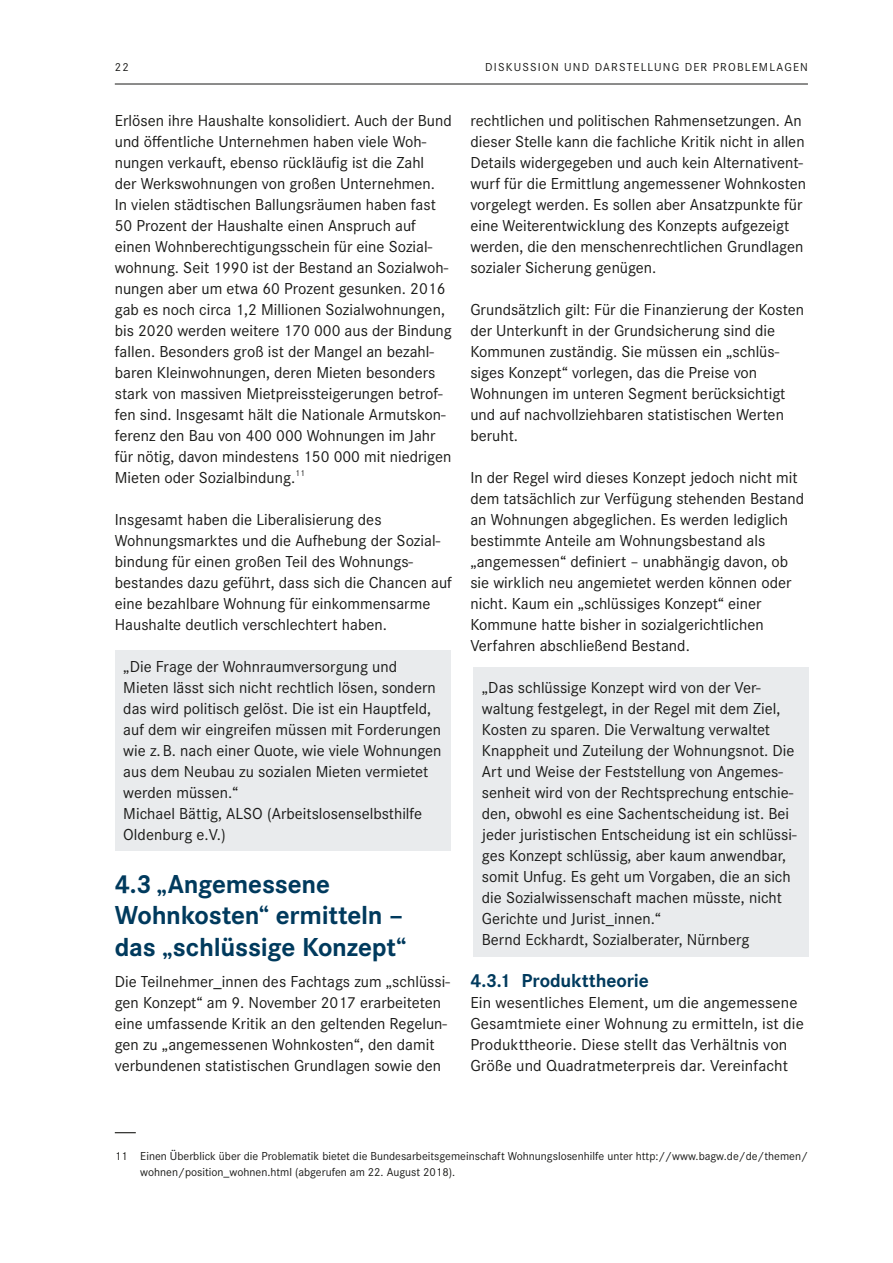
<style>
.page{position:relative;width:893px;height:1263px;background:#fff}
.page>*{position:absolute;margin:0;border:0;box-sizing:border-box;transform-origin:0 0}
.t1{font:700 27px/31.5px "Corporate S";letter-spacing:-.01em;color:#003a5d}
.t2{font:700 19.5px "Corporate S";letter-spacing:-.005em;color:#003a5d}
.t3{font:16.5px/21px "Corporate S";color:#1a1a18}
.t4{font:12px/16.5px "Corporate S";color:#1a1a18}
.t5{font:12px "Corporate S";letter-spacing:.1em;color:#1a1a18}
.t6{font:9px "Corporate S";color:#1a1a18}
</style>
<div class="page">
<hr style="left:115px;top:84px;width:693px;height:1px;background:#1a1a18">
<svg style="left:115px;top:1132px;width:21px;height:1px"></svg>
<div style="left:115px;top:650px;width:336px;height:201px;background:#e9ebed"></div>
<div style="left:473px;top:668px;width:336px;height:289px;background:#e9ebed"></div>
<p class="t4" style="left:115px;top:58px;width:15px">22</p>
<p class="t5" style="left:485px;top:59px;width:324px">DISKUSSION UND DARStELLUNG DER PROBLEMLAGEN</p>
<p class="t3" style="left:115px;top:109px;width:339px">Erlösen ihre Haushalte konsolidiert. Auch der Bund und öffentliche Unternehmen haben viele Woh&shy;nungen verkauft, ebenso rückläufig ist die Zahl<br>der Werkswohnungen von großen Unternehmen.<br>In vielen städtischen Ballungsräumen haben fast 50 Prozent der Haushalte einen Anspruch auf einen Wohnberechtigungsschein für eine Sozial&shy;wohnung. Seit 1990 ist der Bestand an Sozialwoh&shy;nungen aber um etwa 60 Prozent gesunken. 2016 gab es noch circa 1,2 Millionen Sozialwohnungen, bis 2020 werden weitere 170 000 aus der Bindung fallen. Besonders groß ist der Mangel an bezahl&shy;baren Kleinwohnungen, deren Mieten besonders stark von massiven Mietpreissteigerungen betrof&shy;fen sind. Insgesamt hält die Nationale Armutskon&shy;ferenz den Bau von 400 000 Wohnungen im Jahr für nötig, davon mindestens 150 000 mit niedrigen Mieten oder Sozialbindung.</p>
<p class="t6" style="left:295px;top:467px;width:11px">11</p>
<p class="t3" style="left:115px;top:508px;width:339px">Insgesamt haben die Liberalisierung des Wohnungsmarktes und die Aufhebung der Sozial&shy;bindung für einen großen teil des Wohnungs&shy;bestandes dazu geführt, dass sich die Chancen auf eine bezahlbare Wohnung für einkommensarme Haushalte deutlich verschlechtert haben.</p>
<p class="t3" style="left:123px;top:655px;width:320px">„Die Frage der Wohnraumversorgung und Mieten lässt sich nicht rechtlich lösen, sondern das wird politisch gelöst. Die ist ein Hauptfeld, auf dem wir eingreifen müssen mit Forderungen wie z. B. nach einer Quote, wie viele Wohnungen aus dem Neubau zu sozialen Mieten vermietet werden müssen.“</p>
<p class="t3" style="left:123px;top:802px;width:300px">Michael Bättig, ALSO (Arbeitslosenselbsthilfe<br>Oldenburg e.V.)</p>
<h2 class="t1" style="left:115px;top:867px;width:293px">4.3 „Angemessene<br>Wohnkosten“ ermitteln – das „schlüssige Konzept“</h2>
<p class="t3" style="left:115px;top:970px;width:337px">Die teilnehmer_innen des Fachtags zum „schlüssi&shy;gen Konzept“ am 9. November 2017 erarbeiteten eine umfassende Kritik an den geltenden Regelun&shy;gen zu „angemessenen Wohnkosten“, den damit verbundenen statistischen Grundlagen sowie den</p>
<p class="t3" style="left:470px;top:109px;width:337px">rechtlichen und politischen Rahmensetzungen. An dieser Stelle kann die fachliche Kritik nicht in allen Details widergegeben und auch kein Alternativent&shy;wurf für die Ermittlung angemessener Wohnkosten vorgelegt werden. Es sollen aber Ansatzpunkte für eine Weiterentwicklung des Konzepts aufgezeigt werden, die den menschenrechtlichen Grundlagen sozialer Sicherung genügen.</p>
<p class="t3" style="left:470px;top:298px;width:335px">Grundsätzlich gilt: Für die Finanzierung der Kosten der Unterkunft in der Grundsicherung sind die Kommunen zuständig. Sie müssen ein „schlüs&shy;siges Konzept“ vorlegen, das die Preise von Wohnungen im unteren Segment berücksichtigt und auf nachvollziehbaren statistischen Werten beruht.</p>
<p class="t3" style="left:470px;top:466px;width:335px">In der Regel wird dieses Konzept jedoch nicht mit dem tatsächlich zur Verfügung stehenden Bestand an Wohnungen abgeglichen. Es werden lediglich bestimmte Anteile am Wohnungsbestand als „angemessen“ definiert – unabhängig davon, ob sie wirklich neu angemietet werden können oder nicht. Kaum ein „schlüssiges Konzept“ einer Kommune hatte bisher in sozialgerichtlichen Verfahren abschließend Bestand.</p>
<p class="t3" style="left:482px;top:677px;width:316px">„Das schlüssige Konzept wird von der Ver&shy;waltung festgelegt, in der Regel mit dem Ziel, Kosten zu sparen. Die Verwaltung verwaltet Knappheit und Zuteilung der Wohnungsnot. Die Art und Weise der Feststellung von Angemes&shy;senheit wird von der Rechtsprechung entschie&shy;den, obwohl es eine Sachentscheidung ist. Bei jeder juristischen Entscheidung ist ein schlüssi&shy;ges Konzept schlüssig, aber kaum anwendbar, somit Unfug. Es geht um Vorgaben, die an sich die Sozialwissenschaft machen müsste, nicht Gerichte und Jurist_innen.“</p>
<p class="t3" style="left:482px;top:929px;width:269px">Bernd Eckhardt, Sozialberater, Nürnberg</p>
<h3 class="t2" style="left:470px;top:967px;width:180px">4.3.1 Produkttheorie</h3>
<p class="t3" style="left:470px;top:991px;width:335px">Ein wesentliches Element, um die angemessene Gesamtmiete einer Wohnung zu ermitteln, ist die Produkttheorie. Diese stellt das Verhältnis von Größe und Quadratmeterpreis dar. Vereinfacht</p>
<p class="t4" style="left:140px;top:1147px;width:669px;text-indent:-26px">11 Einen Überblick über die Problematik bietet die Bundesarbeitsgemeinschaft Wohnungslosenhilfe unter http://www.bagw.de/de/themen/ wohnen/position_wohnen.html (abgerufen am 22. August 2018).</p>
</div>
